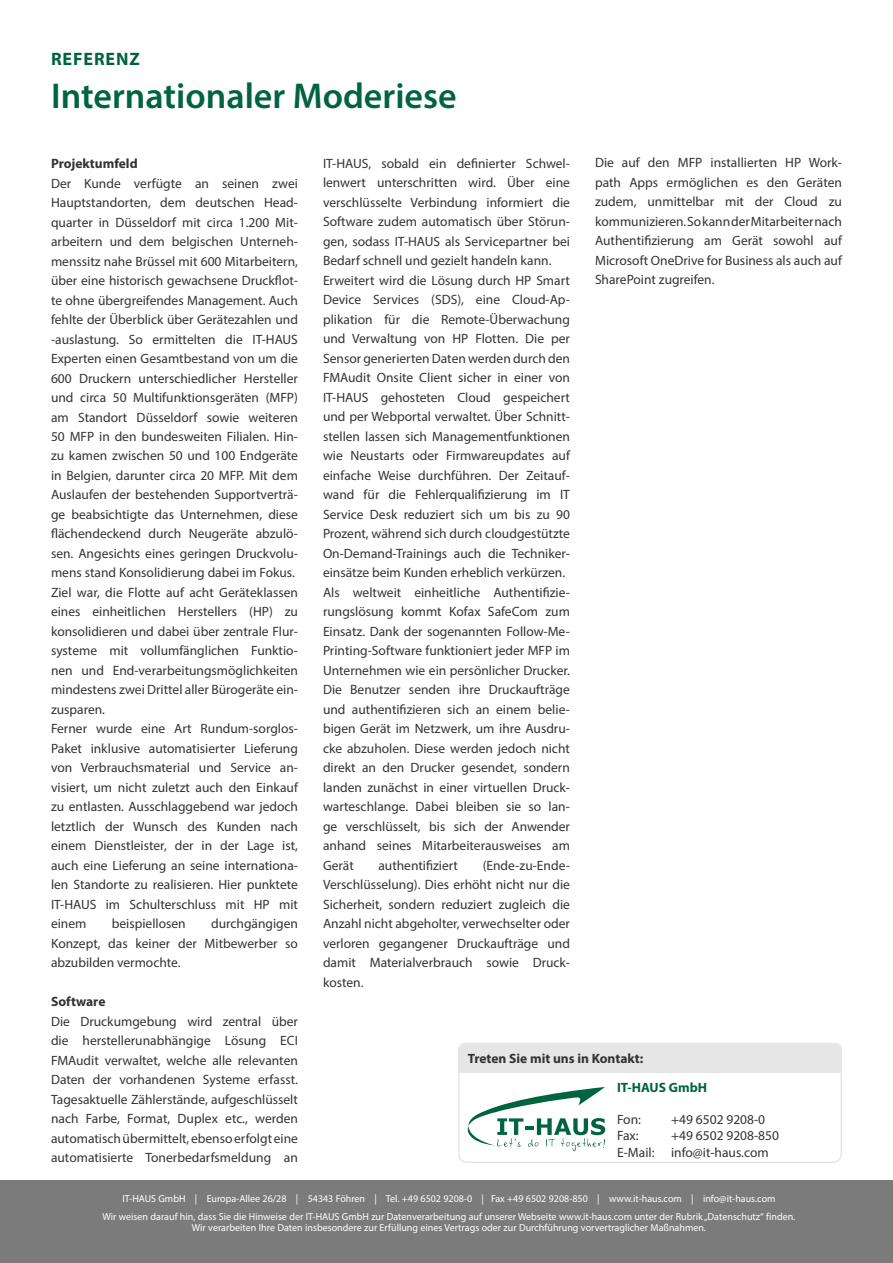
<style>
.page{position:relative;width:893px;height:1263px;background:#fff}
.page>*{position:absolute;margin:0;border:0;box-sizing:border-box;transform-origin:0 0}
.t1{font:600 36px "Myriad Pro";color:#00643e}
.t2{font:700 18px "Myriad Pro";letter-spacing:.05em;color:#00643e}
.t3{font:13.5px/19.5px "Myriad Pro";color:#333;text-align:justify}
.t4{font:700 13.5px "Myriad Pro";color:#333}
.t5{font:700 13.5px "Myriad Pro";color:#00643e}
.t6{font:10.2px/17.7px "Myriad Pro";color:#fff;text-align:center}
</style>
<div class="page">
<div style="left:0;top:1180px;width:893px;height:83px;background:#7c7b7b"></div>
<div style="left:458px;top:1043px;width:384px;height:120px;border:2px solid #e6e6e6;border-radius:8px"></div>
<div style="left:458px;top:1043px;width:384px;height:30px;background:#e6e6e6"></div>
<svg style="left:468px;top:1087px;width:137px;height:64px"></svg>
<h2 class="t2" style="left:51px;top:47px;width:90px">REFERENZ</h2>
<h1 class="t1" style="left:51px;top:73px;width:407px">Internationaler Moderiese</h1>
<p class="t4" style="left:51px;top:155px;width:88px">Projektumfeld</p>
<p class="t3" style="left:51px;top:173px;width:248px;text-align:left">Der Kunde verfügte an seinen zwei Hauptstandorten, dem deutschen Head&shy;quarter in Düsseldorf mit circa 1.200 Mit&shy;arbeitern und dem belgischen Unterneh&shy;menssitz nahe Brüssel mit 600 Mitarbeitern, über eine historisch gewachsene Druckflot&shy;te ohne übergreifendes Management. Auch fehlte der Überblick über Gerätezahlen und -auslastung. So ermittelten die IT-HAUS Experten einen Gesamtbestand von um die 600 Druckern unterschiedlicher Hersteller und circa 50 Multifunktionsgeräten (MFP) am Standort Düsseldorf sowie weiteren 50 MFP in den bundesweiten Filialen. Hin&shy;zu kamen zwischen 50 und 100 Endgeräte in Belgien, darunter circa 20 MFP. Mit dem Auslaufen der bestehenden Supportverträ&shy;ge beabsichtigte das Unternehmen, diese flächendeckend durch Neugeräte abzulö&shy;sen. Angesichts eines geringen Druckvolu&shy;mens stand Konsolidierung dabei im Fokus.<br>Ziel war, die Flotte auf acht Geräteklassen eines einheitlichen Herstellers (HP) zu konsolidieren und dabei über zentrale Flur&shy;systeme mit vollumfänglichen Funktio&shy;nen und End-verarbeitungsmöglichkeiten mindestens zwei Drittel aller Bürogeräte ein&shy;zusparen.<br>Ferner wurde eine Art Rundum-sorglos-Paket inklusive automatisierter Lieferung von Verbrauchsmaterial und Service an&shy;visiert, um nicht zuletzt auch den Einkauf zu entlasten. Ausschlaggebend war jedoch letztlich der Wunsch des Kunden nach einem Dienstleister, der in der Lage ist, auch eine Lieferung an seine internationa&shy;len Standorte zu realisieren. Hier punktete IT-HAUS im Schulterschluss mit HP mit einem</p>
<p class="t3" style="left:51px;top:914px;width:248px;text-indent:160px">durchgängigen Konzept, das keiner der Mitbewerber so abzubilden vermochte.</p>
<p class="t4" style="left:51px;top:993px;width:56px">Software</p>
<p class="t3" style="left:51px;top:1011px;width:248px">Die Druckumgebung wird zentral über die herstellerunabhängige Lösung ECI FMAudit verwaltet, welche alle relevanten Daten der vorhandenen Systeme erfasst.<br>Tagesaktuelle Zählerstände, aufgeschlüsselt nach Farbe, Format, Duplex etc., werden automatisch übermittelt, ebenso erfolgt eine automatisierte Tonerbedarfsmeldung an</p>
<p class="t3" style="left:112px;top:914px;width:75px">beispiellosen</p>
<p class="t3" style="left:323px;top:153px;width:248px;text-align:left">IT-HAUS, sobald ein definierter Schwel&shy;lenwert unterschritten wird. Über eine verschlüsselte Verbindung informiert die Software zudem automatisch über Störun&shy;gen, sodass IT-HAUS als Servicepartner bei Bedarf schnell und gezielt handeln kann.<br>Erweitert wird die Lösung durch HP Smart Device Services (SDS), eine Cloud-Ap&shy;plikation für die Remote-Überwachung und Verwaltung von HP Flotten. Die per Sensor generierten Daten werden durch den FMAudit Onsite Client sicher in einer von IT-HAUS gehosteten Cloud gespeichert und per Webportal verwaltet. Über Schnitt&shy;stellen lassen sich Managementfunktionen wie Neustarts oder Firmwareupdates auf einfache Weise durchführen. Der Zeitauf&shy;wand für die Fehlerqualifizierung im IT Service Desk reduziert sich um bis zu 90<br>Prozent, während sich durch cloudgestützte On-Demand-Trainings auch die Techniker&shy;einsätze beim Kunden erheblich verkürzen.<br>Als weltweit einheitliche Authentifizie&shy;rungslösung kommt Kofax SafeCom zum Einsatz. Dank der sogenannten Follow-Me-Printing-Software funktioniert jeder MFP im Unternehmen wie ein persönlicher Drucker.<br>Die Benutzer senden ihre Druckaufträge und authentifizieren sich an einem belie&shy;bigen Gerät im Netzwerk, um ihre Ausdru&shy;cke abzuholen. Diese werden jedoch nicht direkt an den Drucker gesendet, sondern landen zunächst in einer virtuellen Druck&shy;warteschlange. Dabei bleiben sie so lan&shy;ge verschlüsselt, bis sich der Anwender anhand seines Mitarbeiterausweises am Gerät</p>
<p class="t3" style="left:378px;top:855px;width:81px">authentifiziert</p>
<p class="t3" style="left:323px;top:855px;width:248px;text-indent:160px">(Ende-zu-Ende-Verschlüsselung). Dies erhöht nicht nur die Sicherheit, sondern reduziert zugleich die Anzahl nicht abgeholter, verwechselter oder verloren gegangener Druckaufträge und damit Materialverbrauch sowie Druck&shy;kosten.</p>
<p class="t3" style="left:595px;top:153px;width:248px">Die auf den MFP installierten HP Work&shy;path Apps ermöglichen es den Geräten zudem, unmittelbar mit der Cloud zu kommunizieren. So kann der Mitarbeiter nach Authentifizierung am Gerät sowohl auf Microsoft OneDrive for Business als auch auf SharePoint zugreifen.</p>
<p class="t4" style="left:468px;top:1050px;width:177px">Treten Sie mit uns in Kontakt:</p>
<p class="t5" style="left:617px;top:1078px;width:91px">IT-HAUS GmbH</p>
<p class="t3" style="left:617px;top:1110px;width:25px">Fon:</p>
<p class="t3" style="left:671px;top:1110px;width:96px">+49 6502 9208-0</p>
<p class="t3" style="left:617px;top:1126px;width:23px">Fax:</p>
<p class="t3" style="left:617px;top:1127px;width:163px;line-height:16.2px;text-indent:54px">+49 6502 9208-850<br>E-Mail: info@it-haus.com</p>
<p class="t6" style="left:103px;top:1189px;width:694px">IT-HAUS GmbH | Europa-Allee 26/28 | 54343 Föhren | Tel. +49 6502 9208-0 | Fax +49 6502 9208-850 | www.it-haus.com | info@it-haus.com<br>Wir weisen darauf hin, dass Sie die Hinweise der IT-HAUS GmbH zur Datenverarbeitung auf unserer Webseite www.it-haus.com unter der Rubrik „Datenschutz“ finden.</p>
<p class="t6" style="left:192px;top:1219px;width:516px">Wir verarbeiten Ihre Daten insbesondere zur Erfüllung eines Vertrags oder zur Durchführung vorvertraglicher Maßnahmen.</p>
</div>
